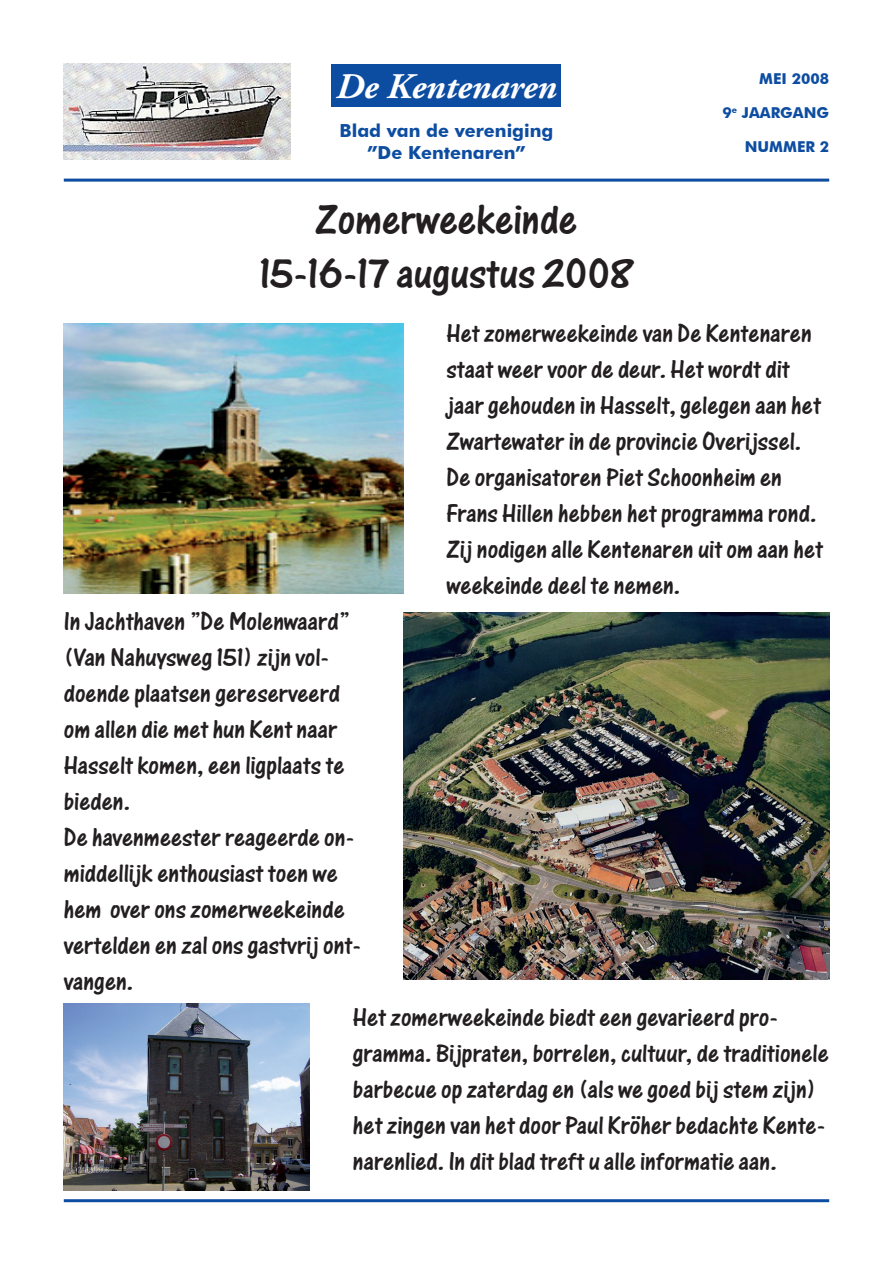
<style>
.page{position:relative;width:893px;height:1263px;background:#fff}
.page>*{position:absolute;margin:0;border:0;box-sizing:border-box;transform-origin:0 0}
.t1{font:45px/54px "One Stroke Script Let Plain";color:#231f20;text-align:center}
.t2{font:italic 700 36px "Adobe Garamond Pro";color:#fff}
.t3{font:27px/36px "One Stroke Script Let Plain";color:#231f20}
.t4{font:700 18px/21.6px "Futura BT";color:#0d4da1;text-align:center}
.t5{font:700 15px "Futura BT";color:#0d4da1}
</style>
<div class="page">
<img style="left:64px;top:64px;width:227px;height:96px">
<div style="left:332px;top:64px;width:229px;height:42px;background:#0d4da1"></div>
<hr style="left:64px;top:179px;width:765px;height:3px;background:#0d4da1">
<hr style="left:64px;top:1199px;width:765px;height:3px;background:#0d4da1">
<img style="left:64px;top:323px;width:340px;height:271px">
<img style="left:404px;top:612px;width:425px;height:367px">
<img style="left:64px;top:1003px;width:246px;height:188px">
<h2 class="t2" style="left:336px;top:66px;width:222px">De Kentenaren</h2>
<p class="t4" style="left:340px;top:120px;width:215px">Blad van de vereniging ”De Kentenaren”</p>
<p class="t5" style="left:759px;top:70px;width:71px">MEI 2008</p>
<p class="t5" style="left:722px;top:104px;width:108px">9<sup>e</sup> JAARGANG</p>
<p class="t5" style="left:745px;top:138px;width:86px">NUMMER 2</p>
<h1 class="t1" style="left:260px;top:192px;width:375px">Zomerweekeinde<br>15-16-17 augustus 2008</h1>
<p class="t3" style="left:446px;top:315px;width:378px">Het zomerweekeinde van De Kentenaren staat weer voor de deur. Het wordt dit jaar gehouden in Hasselt, gelegen aan het Zwartewater in de provincie Overijssel.<br>De organisatoren Piet Schoonheim en Frans Hillen hebben het programma rond.<br>Zij nodigen alle Kentenaren uit om aan het weekeinde deel te nemen.</p>
<p class="t3" style="left:64px;top:603px;width:287px">In Jachthaven ”De Molenwaard”</p>
<p class="t3" style="left:64px;top:639px;width:267px">(Van Nahuysweg 151) zijn vol-</p>
<p class="t3" style="left:64px;top:675px;width:278px">doende plaatsen gereserveerd</p>
<p class="t3" style="left:64px;top:711px;width:275px">om allen die met hun Kent naar</p>
<p class="t3" style="left:64px;top:747px;width:282px">Hasselt komen, een ligplaats te</p>
<p class="t3" style="left:64px;top:783px;width:68px">bieden.</p>
<p class="t3" style="left:64px;top:819px;width:292px">De havenmeester reageerde on-</p>
<p class="t3" style="left:64px;top:855px;width:275px">middellijk enthousiast toen we</p>
<p class="t3" style="left:64px;top:891px;width:282px">hem over ons zomerweekeinde</p>
<p class="t3" style="left:64px;top:927px;width:299px">vertelden en zal ons gastvrij ont-</p>
<p class="t3" style="left:64px;top:963px;width:71px">vangen.</p>
<p class="t3" style="left:353px;top:999px;width:426px">Het zomerweekeinde biedt een gevarieerd pro-</p>
<p class="t3" style="left:353px;top:1035px;width:477px">gramma. Bijpraten, borrelen, cultuur, de traditionele</p>
<p class="t3" style="left:353px;top:1071px;width:465px">barbecue op zaterdag en (als we goed bij stem zijn)</p>
<p class="t3" style="left:353px;top:1107px;width:474px">het zingen van het door Paul Kröher bedachte Kente-</p>
<p class="t3" style="left:353px;top:1143px;width:425px">narenlied. In dit blad treft u alle informatie aan.</p>
</div>
